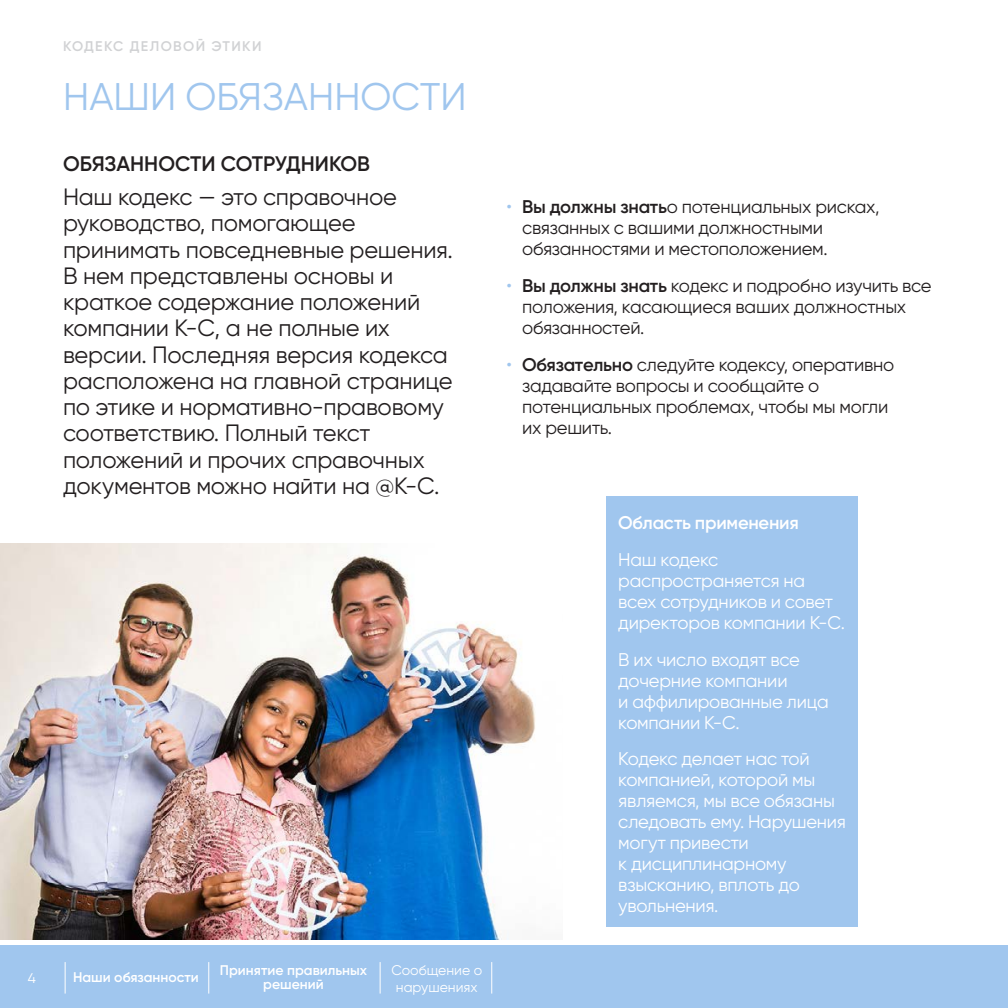
<style>
.page{position:relative;width:1008px;height:1008px;background:#fff}
.page>*{position:absolute;margin:0;border:0;box-sizing:border-box;transform-origin:0 0}
.TopicUppercase{font:38.5px "Gilroy";color:#a0c6ee}
.IntroTextLarge{font:23.62px/26.2px "Gilroy";letter-spacing:-.01em;color:#231f20}
.subheadtextuppercaps{font:600 21px "Gilroy";color:#231f20}
.t1{font:18.38px/21px "Gilroy";letter-spacing:-.015em;color:#231f20}
.bullet{font:18.38px/21px "Gilroy";letter-spacing:-.015em;color:#fff}
.bullet-2{font:600 18.38px "Gilroy";letter-spacing:-.015em;color:#fff}
.t2{font:600 14px/14px "Gilroy";color:#fff;text-align:center}
.t3{font:14px/16.8px "Gilroy";color:#fff;text-align:center}
.t4{font:600 14px "Gilroy";letter-spacing:.1em;color:#d1d2d4}
.s1{color:#a0c6ee}
.s2{font-weight:600}
</style>
<div class="page">
<div style="left:0;top:945px;width:1008px;height:63px;background:#a0c6ee"></div>
<div style="left:607px;top:497px;width:251px;height:430px;background:#a0c6ee"></div>
<hr style="left:208px;top:962px;width:1px;height:32px;background:#fff">
<hr style="left:380px;top:962px;width:1px;height:32px;background:#fff">
<hr style="left:491px;top:962px;width:1px;height:32px;background:#fff">
<hr style="left:65px;top:962px;width:1px;height:32px;background:#fff">
<img style="left:0;top:543px;width:536px;height:397px">
<p class="t3" style="left:28px;top:969px;width:10px">4</p>
<p class="t4" style="left:63px;top:38px;width:200px">КОДЕКС ДЕЛОВОЙ ЭТИКИ</p>
<p class="TopicUppercase" style="left:63px;top:73px;width:405px">НАШИ ОБЯЗАННОСТИ</p>
<p class="subheadtextuppercaps" style="left:63px;top:151px;width:308px">ОБЯЗАННОСТИ СОТРУДНИКОВ</p>
<p class="IntroTextLarge" style="left:63px;top:183px;width:391px">Наш кодекс — это справочное руководство, помогающее принимать повседневные решения.<br>В нем представлены основы и краткое содержание положений компании K-C, а не полные их версии. Последняя версия кодекса расположена на главной странице по этике и нормативно-правовому соответствию. Полный текст положений и прочих справочных документов можно найти на @K-C.</p>
<p class="t1" style="left:522px;top:196px;width:359px;text-indent:-16px"><span class="s1">•</span> <span class="s2">Вы должны знать</span>о потенциальных рисках, связанных с вашими должностными обязанностями и местоположением.</p>
<p class="t1" style="left:522px;top:275px;width:411px;text-indent:-16px"><span class="s1">•</span> <span class="s2">Вы должны знать</span> кодекс и подробно изучить все положения, касающиеся ваших должностных обязанностей.</p>
<p class="t1" style="left:522px;top:354px;width:374px;text-indent:-16px"><span class="s1">•</span> <span class="s2">Обязательно</span> следуйте кодексу, оперативно задавайте вопросы и сообщайте о потенциальных проблемах, чтобы мы могли их решить.</p>
<p class="t2" style="left:73px;top:970px;width:127px">Наши обязанности</p>
<p class="t2" style="left:220px;top:963px;width:149px">Принятие правильных решений</p>
<p class="t3" style="left:391px;top:962px;width:92px">Сообщение о нарушениях</p>
<p class="bullet-2" style="left:618px;top:511px;width:182px">Область применения</p>
<p class="bullet" style="left:618px;top:549px;width:228px">Наш кодекс распространяется на всех сотрудников и совет директоров компании K-C.</p>
<p class="bullet" style="left:618px;top:648px;width:212px">В их число входят все дочерние компании<br>и аффилированные лица компании K-C.</p>
<p class="bullet" style="left:618px;top:748px;width:229px">Кодекс делает нас той компанией, которой мы являемся, мы все обязаны следовать ему. Нарушения могут привести<br>к дисциплинарному взысканию, вплоть до увольнения.</p>
</div>
